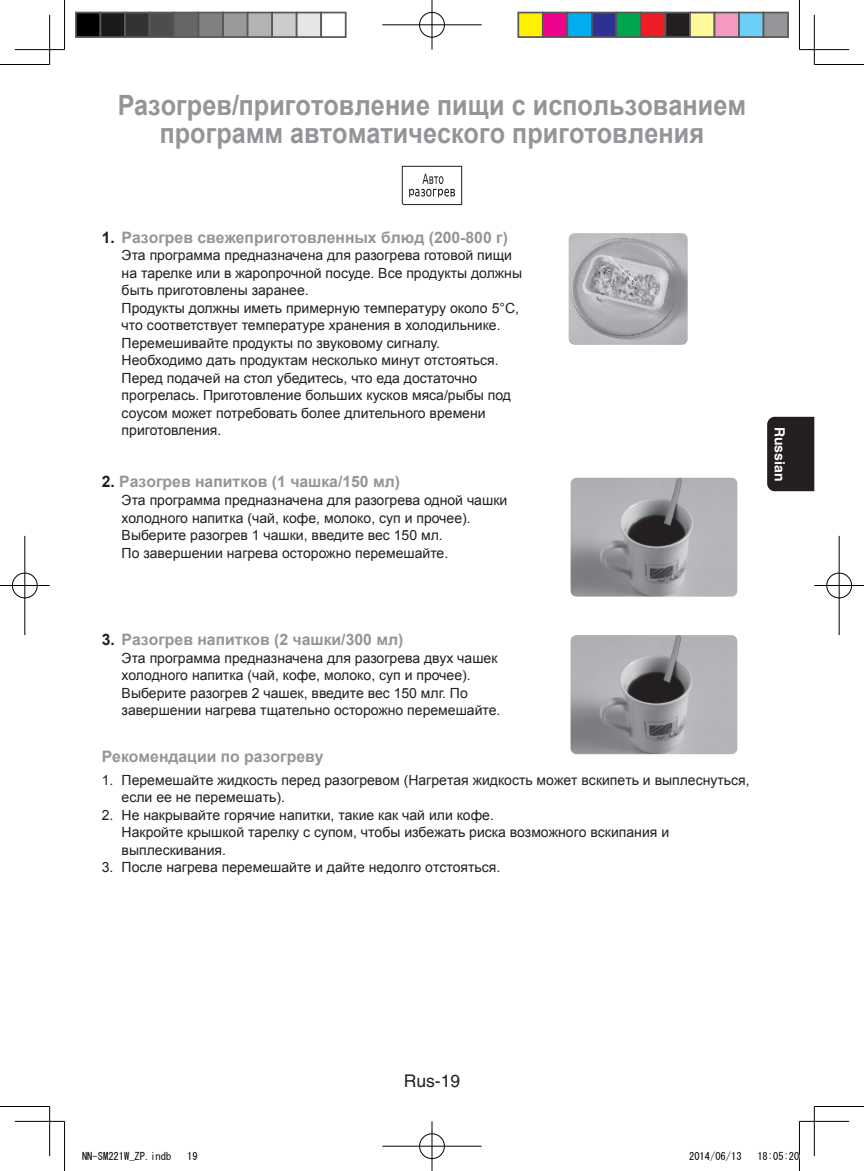
<style>
.page{position:relative;width:864px;height:1171px;background:#fff}
.page>*{position:absolute;margin:0;border:0;box-sizing:border-box;transform-origin:0 0}
.t1{font:700 28px/28px "Arial";color:#939598;text-align:center;scale:.9 1}
.t2{font:17.5px "Helvetica";color:#231f20}
.t3{font:700 15.75px "Arial";color:#939598}
.t4{font:14px/17.5px "Arial";color:#231f20}
.t5{font:700 14px "Helvetica";color:#fff}
.t6{font:10.5px "MS Gothic";color:#000}
.s1{color:#231f20}
</style>
<div class="page">
<div style="left:767px;top:417px;width:47px;height:74px;background:#231f20"></div>
<svg style="left:401px;top:166px;width:61px;height:39px"></svg>
<img style="left:568px;top:233px;width:119px;height:112px">
<img style="left:570px;top:478px;width:167px;height:118px">
<img style="left:570px;top:635px;width:167px;height:119px">
<hr style="left:0;top:64px;width:50px;height:1px;background:#000">
<hr style="left:814px;top:64px;width:49px;height:1px;background:#000">
<hr style="left:0;top:1106px;width:50px;height:1px;background:#000">
<hr style="left:814px;top:1106px;width:49px;height:1px;background:#000">
<hr style="left:64px;top:0;width:1px;height:50px;background:#000">
<hr style="left:64px;top:1121px;width:1px;height:50px;background:#000">
<hr style="left:798px;top:0;width:1px;height:50px;background:#000">
<hr style="left:798px;top:1121px;width:1px;height:50px;background:#000">
<hr style="left:15px;top:49px;width:49px;height:1px;background:#000">
<hr style="left:799px;top:49px;width:49px;height:1px;background:#000">
<hr style="left:15px;top:1121px;width:49px;height:1px;background:#000">
<hr style="left:799px;top:1121px;width:49px;height:1px;background:#000">
<hr style="left:49px;top:15px;width:1px;height:49px;background:#000">
<hr style="left:49px;top:1106px;width:1px;height:50px;background:#000">
<hr style="left:813px;top:15px;width:1px;height:49px;background:#000">
<hr style="left:813px;top:1106px;width:1px;height:50px;background:#000">
<div style="left:418px;top:11px;width:27px;height:27px;border:2px solid #fff;border-radius:50%"></div>
<hr style="left:382px;top:24px;width:99px;height:2px;background:#fff">
<hr style="left:430px;top:0;width:3px;height:50px;background:#fff">
<div style="left:419px;top:12px;width:25px;height:25px;border:1px solid #000;border-radius:50%"></div>
<hr style="left:382px;top:25px;width:99px;height:1px;background:#000">
<hr style="left:431px;top:0;width:1px;height:50px;background:#000">
<div style="left:418px;top:1132px;width:27px;height:28px;border:2px solid #fff;border-radius:50%"></div>
<hr style="left:382px;top:1145px;width:99px;height:2px;background:#fff">
<hr style="left:430px;top:1121px;width:3px;height:50px;background:#fff">
<div style="left:419px;top:1133px;width:25px;height:26px;border:1px solid #000;border-radius:50%"></div>
<hr style="left:382px;top:1146px;width:99px;height:1px;background:#000">
<hr style="left:431px;top:1121px;width:1px;height:50px;background:#000">
<div style="left:11px;top:572px;width:27px;height:27px;border:2px solid #fff;border-radius:50%"></div>
<hr style="left:0;top:584px;width:50px;height:3px;background:#fff">
<hr style="left:24px;top:536px;width:2px;height:99px;background:#fff">
<div style="left:12px;top:573px;width:25px;height:25px;border:1px solid #000;border-radius:50%"></div>
<hr style="left:0;top:585px;width:50px;height:1px;background:#000">
<hr style="left:25px;top:536px;width:1px;height:99px;background:#000">
<div style="left:825px;top:572px;width:27px;height:27px;border:2px solid #fff;border-radius:50%"></div>
<hr style="left:814px;top:584px;width:49px;height:3px;background:#fff">
<hr style="left:837px;top:536px;width:3px;height:99px;background:#fff">
<div style="left:826px;top:573px;width:25px;height:25px;border:1px solid #000;border-radius:50%"></div>
<hr style="left:814px;top:585px;width:49px;height:1px;background:#000">
<hr style="left:838px;top:536px;width:1px;height:99px;background:#000">
<div style="left:76px;top:13px;width:24px;height:24px;background:#000"></div>
<div style="left:75px;top:12px;width:26px;height:26px;border:2px solid #595959"></div>
<div style="left:100px;top:13px;width:25px;height:24px;background:#1a1a1a"></div>
<div style="left:99px;top:12px;width:27px;height:26px;border:2px solid #595959"></div>
<div style="left:125px;top:13px;width:24px;height:24px;background:#333"></div>
<div style="left:124px;top:12px;width:26px;height:26px;border:2px solid #595959"></div>
<div style="left:149px;top:13px;width:25px;height:24px;background:#4d4d4d"></div>
<div style="left:148px;top:12px;width:27px;height:26px;border:2px solid #595959"></div>
<div style="left:174px;top:13px;width:24px;height:24px;background:#666"></div>
<div style="left:173px;top:12px;width:26px;height:26px;border:2px solid #595959"></div>
<div style="left:198px;top:13px;width:25px;height:24px;background:#808080"></div>
<div style="left:197px;top:12px;width:27px;height:26px;border:2px solid #595959"></div>
<div style="left:223px;top:13px;width:24px;height:24px;background:#999"></div>
<div style="left:222px;top:12px;width:26px;height:26px;border:2px solid #595959"></div>
<div style="left:247px;top:13px;width:25px;height:24px;background:#b3b3b3"></div>
<div style="left:246px;top:12px;width:27px;height:26px;border:2px solid #595959"></div>
<div style="left:272px;top:13px;width:24px;height:24px;background:#ccc"></div>
<div style="left:271px;top:12px;width:26px;height:26px;border:2px solid #595959"></div>
<div style="left:296px;top:13px;width:25px;height:24px;background:#e6e6e6"></div>
<div style="left:295px;top:12px;width:27px;height:26px;border:2px solid #595959"></div>
<div style="left:320px;top:12px;width:26px;height:26px;border:2px solid #595959"></div>
<div style="left:518px;top:13px;width:24px;height:24px;background:#fff101"></div>
<div style="left:517px;top:12px;width:26px;height:26px;border:2px solid #595959"></div>
<div style="left:542px;top:13px;width:25px;height:24px;background:#ed028c"></div>
<div style="left:541px;top:12px;width:27px;height:26px;border:2px solid #595959"></div>
<div style="left:567px;top:13px;width:24px;height:24px;background:#00aeef"></div>
<div style="left:566px;top:12px;width:26px;height:26px;border:2px solid #595959"></div>
<div style="left:591px;top:13px;width:25px;height:24px;background:#2e3092"></div>
<div style="left:590px;top:12px;width:27px;height:26px;border:2px solid #595959"></div>
<div style="left:616px;top:13px;width:24px;height:24px;background:#00a54f"></div>
<div style="left:615px;top:12px;width:26px;height:26px;border:2px solid #595959"></div>
<div style="left:640px;top:13px;width:25px;height:24px;background:#ee1d23"></div>
<div style="left:639px;top:12px;width:27px;height:26px;border:2px solid #595959"></div>
<div style="left:665px;top:13px;width:24px;height:24px;background:#231f20"></div>
<div style="left:664px;top:12px;width:26px;height:26px;border:2px solid #595959"></div>
<div style="left:689px;top:13px;width:25px;height:24px;background:#fff79a"></div>
<div style="left:688px;top:12px;width:27px;height:26px;border:2px solid #595959"></div>
<div style="left:714px;top:13px;width:24px;height:24px;background:#f499c2"></div>
<div style="left:713px;top:12px;width:26px;height:26px;border:2px solid #595959"></div>
<div style="left:738px;top:13px;width:25px;height:24px;background:#6bcff6"></div>
<div style="left:737px;top:12px;width:27px;height:26px;border:2px solid #595959"></div>
<div style="left:763px;top:13px;width:24px;height:24px;background:#939598"></div>
<div style="left:762px;top:12px;width:26px;height:26px;border:2px solid #595959"></div>
<h1 class="t1" style="left:118px;top:92px;width:699px">Разогрев/приготовление пищи с использованием программ автоматического приготовления</h1>
<p class="t3" style="left:102px;top:227px;width:407px"><span class="s1">1.</span> Разогрев свежеприготовленных блюд (200-800 г)</p>
<p class="t4" style="left:122px;top:247px;width:402px">Эта программа предназначена для разогрева готовой пищи на тарелке или в жаропрочной посуде. Все продукты должны быть приготовлены заранее.<br>Продукты должны иметь примерную температуру около 5°С, что соответствует температуре хранения в холодильнике.<br>Перемешивайте продукты по звуковому сигналу.<br>Необходимо дать продуктам несколько минут отстояться.<br>Перед подачей на стол убедитесь, что еда достаточно прогрелась. Приготовление больших кусков мяса/рыбы под соусом может потребовать более длительного времени приготовления.</p>
<p class="t3" style="left:102px;top:471px;width:299px"><span class="s1">2.</span> Разогрев напитков (1 чашка/150 мл)</p>
<p class="t4" style="left:122px;top:491px;width:387px">Эта программа предназначена для разогрева одной чашки холодного напитка (чай, кофе, молоко, суп и прочее).<br>Выберите разогрев 1 чашки, введите вес 150 мл.<br>По завершении нагрева осторожно перемешайте.</p>
<p class="t5" style="left:787px;top:427px;width:56px;rotate:90deg">Russian</p>
<p class="t3" style="left:102px;top:629px;width:303px"><span class="s1">3.</span> Разогрев напитков (2 чашки/300 мл)</p>
<p class="t4" style="left:122px;top:649px;width:380px">Эта программа предназначена для разогрева двух чашек холодного напитка (чай, кофе, молоко, суп и прочее).<br>Выберите разогрев 2 чашек, введите вес 150 млг. По завершении нагрева тщательно осторожно перемешайте.</p>
<p class="t3" style="left:102px;top:746px;width:223px">Рекомендации по разогреву</p>
<p class="t4" style="left:122px;top:771px;width:629px;text-indent:-20px">1. Перемешайте жидкость перед разогревом (Нагретая жидкость может вскипеть и выплеснуться, если ее не перемешать).</p>
<p class="t4" style="left:122px;top:806px;width:548px;text-indent:-20px">2. Не накрывайте горячие напитки, такие как чай или кофе.<br>Накройте крышкой тарелку с супом, чтобы избежать риска возможного вскипания и выплескивания.</p>
<p class="t4" style="left:102px;top:859px;width:400px">3. После нагрева перемешайте и дайте недолго отстояться.</p>
<p class="t2" style="left:403px;top:1070px;width:58px">Rus-19</p>
<p class="t6" style="left:82px;top:1151px;width:91px">NN-SM221W_ZP.indb</p>
<p class="t6" style="left:187px;top:1151px;width:12px">19</p>
<p class="t6" style="left:688px;top:1151px;width:54px">2014/06/13</p>
<p class="t6" style="left:757px;top:1151px;width:43px">18:05:20</p>
</div>
